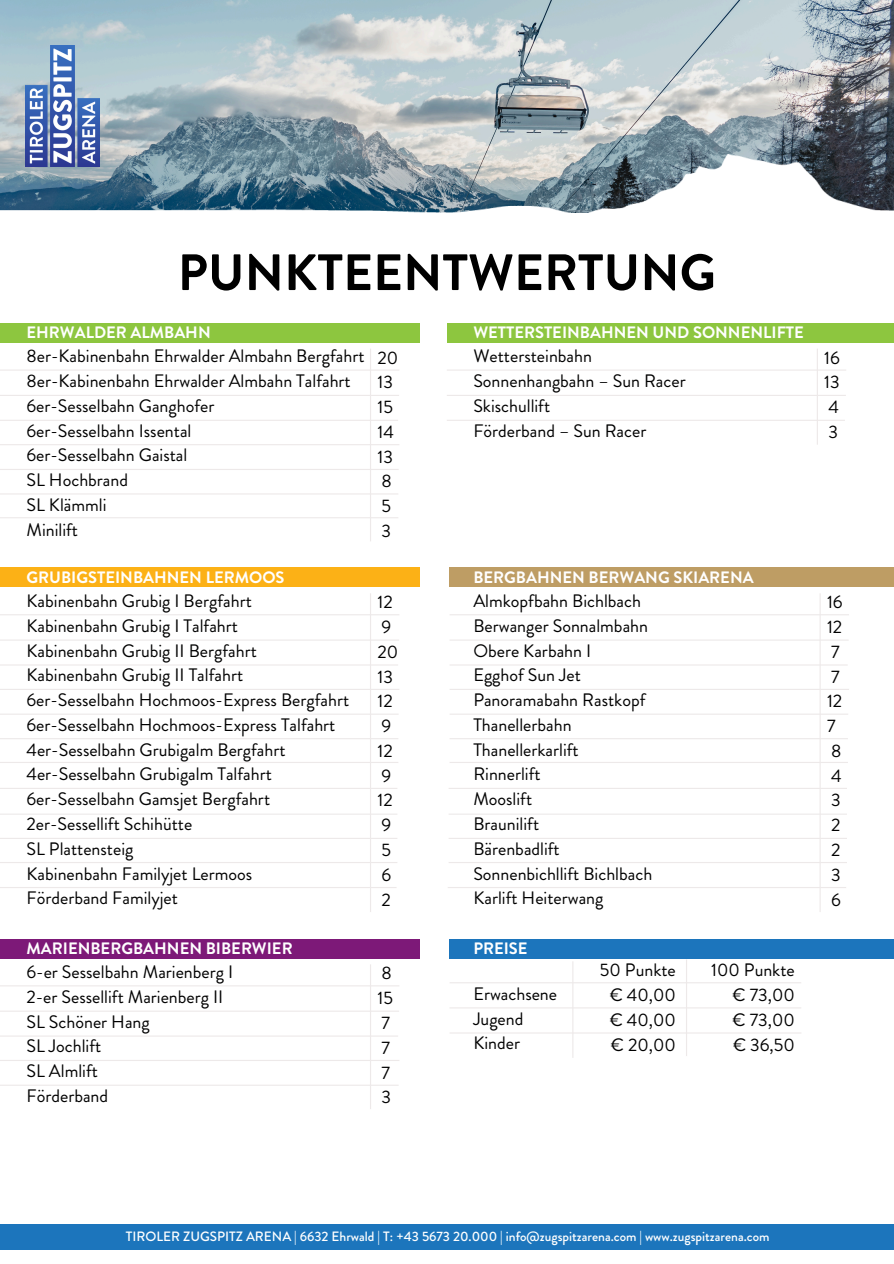
<style>
.page{position:relative;width:894px;height:1264px;background:#fff}
.page>*{position:absolute;margin:0;border:0;box-sizing:border-box;transform-origin:0 0}
.t1{font:700 51px "Brandon Grotesque";color:#000}
.t2{font:18px/24.8px "Brandon Grotesque";color:#000}
.t3{font:700 16.5px "Brandon Grotesque";color:#fff}
.t4{font:500 13.5px "Brandon Grotesque";color:#fff}
</style>
<div class="page">
<img style="left:0;top:0;width:893px;height:155px">
<img style="left:26px;top:45px;width:74px;height:110px">
<div style="left:0;top:1223px;width:893px;height:26px;background:#1c75bc"></div>
<img style="left:0;top:155px;width:893px;height:58px">
<div style="left:0;top:323px;width:419px;height:19px;background:#8dc63f"></div>
<hr style="left:0;top:369px;width:399px;height:1px;background:#ede9e9">
<hr style="left:0;top:395px;width:399px;height:1px;background:#ede9e9">
<hr style="left:0;top:420px;width:398px;height:1px;background:#ede9e9">
<hr style="left:0;top:444px;width:399px;height:1px;background:#ede9e9">
<hr style="left:0;top:469px;width:398px;height:1px;background:#ede9e9">
<hr style="left:0;top:493px;width:398px;height:1px;background:#ede9e9">
<hr style="left:0;top:517px;width:398px;height:1px;background:#ede9e9">
<hr style="left:370px;top:348px;width:1px;height:193px;background:#ede9e9">
<div style="left:446px;top:323px;width:447px;height:19px;background:#8dc63f"></div>
<hr style="left:446px;top:369px;width:400px;height:1px;background:#ede9e9">
<hr style="left:446px;top:395px;width:399px;height:1px;background:#ede9e9">
<hr style="left:446px;top:420px;width:398px;height:1px;background:#ede9e9">
<hr style="left:816px;top:348px;width:1px;height:96px;background:#ede9e9">
<div style="left:0;top:568px;width:419px;height:19px;background:#fcb116"></div>
<hr style="left:0;top:614px;width:399px;height:1px;background:#ede9e9">
<hr style="left:0;top:639px;width:399px;height:1px;background:#ede9e9">
<hr style="left:0;top:664px;width:398px;height:1px;background:#ede9e9">
<hr style="left:0;top:688px;width:399px;height:2px;background:#ede9e9">
<hr style="left:0;top:713px;width:398px;height:1px;background:#ede9e9">
<hr style="left:0;top:738px;width:398px;height:1px;background:#ede9e9">
<hr style="left:0;top:762px;width:398px;height:1px;background:#ede9e9">
<hr style="left:370px;top:593px;width:1px;height:319px;background:#ede9e9">
<hr style="left:0;top:787px;width:397px;height:2px;background:#ede9e9">
<hr style="left:0;top:813px;width:397px;height:1px;background:#ede9e9">
<hr style="left:0;top:837px;width:397px;height:2px;background:#ede9e9">
<hr style="left:0;top:862px;width:397px;height:1px;background:#ede9e9">
<hr style="left:0;top:887px;width:396px;height:1px;background:#ede9e9">
<div style="left:449px;top:568px;width:444px;height:19px;background:#be9d64"></div>
<hr style="left:449px;top:614px;width:399px;height:1px;background:#ede9e9">
<hr style="left:449px;top:639px;width:399px;height:1px;background:#ede9e9">
<hr style="left:449px;top:664px;width:398px;height:1px;background:#ede9e9">
<hr style="left:449px;top:688px;width:399px;height:2px;background:#ede9e9">
<hr style="left:449px;top:713px;width:399px;height:1px;background:#ede9e9">
<hr style="left:449px;top:738px;width:398px;height:1px;background:#ede9e9">
<hr style="left:449px;top:762px;width:398px;height:1px;background:#ede9e9">
<hr style="left:819px;top:593px;width:1px;height:319px;background:#ede9e9">
<hr style="left:448px;top:787px;width:398px;height:2px;background:#ede9e9">
<hr style="left:448px;top:813px;width:398px;height:1px;background:#ede9e9">
<hr style="left:448px;top:837px;width:398px;height:2px;background:#ede9e9">
<hr style="left:448px;top:862px;width:398px;height:1px;background:#ede9e9">
<hr style="left:447px;top:887px;width:398px;height:1px;background:#ede9e9">
<div style="left:0;top:938px;width:419px;height:20px;background:#7d1978"></div>
<hr style="left:0;top:985px;width:399px;height:1px;background:#ede9e9">
<hr style="left:0;top:1010px;width:399px;height:1px;background:#ede9e9">
<hr style="left:0;top:1035px;width:398px;height:1px;background:#ede9e9">
<hr style="left:0;top:1059px;width:399px;height:1px;background:#ede9e9">
<hr style="left:0;top:1084px;width:398px;height:1px;background:#ede9e9">
<hr style="left:370px;top:964px;width:1px;height:145px;background:#ede9e9">
<hr style="left:449px;top:982px;width:352px;height:1px;background:#ede9e9">
<hr style="left:449px;top:1032px;width:352px;height:1px;background:#ede9e9">
<hr style="left:572px;top:961px;width:1px;height:96px;background:#ede9e9">
<hr style="left:685px;top:959px;width:2px;height:97px;background:#ede9e9">
<div style="left:449px;top:938px;width:444px;height:20px;background:#1c75bc"></div>
<hr style="left:449px;top:1007px;width:352px;height:1px;background:#ede9e9">
<h3 class="t1" style="left:178px;top:236px;width:539px">PUNKTEENTWERTUNG</h3>
<h3 class="t3" style="left:26px;top:321px;width:186px">EHRWALDER ALMBAHN</h3>
<h1 class="t2" style="left:26px;top:344px;width:339px">8er-Kabinenbahn Ehrwalder Almbahn Bergfahrt<br>8er-Kabinenbahn Ehrwalder Almbahn Talfahrt<br>6er-Sesselbahn Ganghofer<br>6er-Sesselbahn Issental<br>6er-Sesselbahn Gaistal<br>SL Hochbrand<br>SL Klämmli<br>Minilift</h1>
<h2 class="t2" style="left:377px;top:345px;width:22px">20<br>13<br>15<br>14<br>13<br>8<br>5<br>3</h2>
<h2 class="t3" style="left:26px;top:565px;width:259px">GRUBIGSTEINBAHNEN LERMOOS</h2>
<h3 class="t2" style="left:26px;top:588px;width:324px">Kabinenbahn Grubig I Bergfahrt<br>Kabinenbahn Grubig I Talfahrt<br>Kabinenbahn Grubig II Bergfahrt<br>Kabinenbahn Grubig II Talfahrt<br>6er-Sesselbahn Hochmoos-Express Bergfahrt<br>6er-Sesselbahn Hochmoos-Express Talfahrt<br>4er-Sesselbahn Grubigalm Bergfahrt<br>4er-Sesselbahn Grubigalm Talfahrt<br>6er-Sesselbahn Gamsjet Bergfahrt<br>2er-Sessellift Schihütte<br>SL Plattensteig<br>Kabinenbahn Familyjet Lermoos<br>Förderband Familyjet</h3>
<h3 class="t2" style="left:377px;top:590px;width:22px">12<br>9<br>20<br>13<br>12<br>9<br>12<br>9<br>12<br>9<br>5<br>6<br>2</h3>
<h2 class="t3" style="left:26px;top:936px;width:267px">MARIENBERGBAHNEN BIBERWIER</h2>
<h3 class="t2" style="left:26px;top:959px;width:208px">6-er Sesselbahn Marienberg I<br>2-er Sessellift Marienberg II<br>SL Schöner Hang<br>SL Jochlift<br>SL Almlift<br>Förderband</h3>
<h3 class="t2" style="left:377px;top:961px;width:17px">8<br>15<br>7<br>7<br>7<br>3</h3>
<h2 class="t3" style="left:473px;top:321px;width:332px">WETTERSTEINBAHNEN UND SONNENLIFTE</h2>
<h3 class="t2" style="left:473px;top:344px;width:214px">Wettersteinbahn<br>Sonnenhangbahn – Sun Racer<br>Skischullift<br>Förderband – Sun Racer</h3>
<h3 class="t2" style="left:824px;top:345px;width:17px;text-align:justify">16<br>13<br>4<br>3</h3>
<h2 class="t3" style="left:473px;top:565px;width:282px">BERGBAHNEN BERWANG SKIARENA</h2>
<h3 class="t2" style="left:473px;top:588px;width:180px">Almkopfbahn Bichlbach<br>Berwanger Sonnalmbahn<br>Obere Karbahn I<br>Egghof Sun Jet<br>Panoramabahn Rastkopf<br>Thanellerbahn<br>Thanellerkarlift<br>Rinnerlift<br>Mooslift<br>Braunilift<br>Bärenbadlift<br>Sonnenbichllift Bichlbach<br>Karlift Heiterwang</h3>
<h3 class="t2" style="left:826px;top:590px;width:17px">16<br>12<br>7<br>7<br>12<br>7<br>8<br>4<br>3<br>2<br>2<br>3<br>6</h3>
<p class="t3" style="left:473px;top:936px;width:56px">PREISE</p>
<h3 class="t2" style="left:473px;top:981px;width:85px">Erwachsene<br>Jugend<br>Kinder</h3>
<h3 class="t2" style="left:609px;top:958px;width:68px;text-align:justify;text-indent:-10px">50 Punkte € 40,00 € 40,00 € 20,00</h3>
<h3 class="t2" style="left:732px;top:958px;width:64px;text-align:justify;text-indent:-21px">100 Punkte € 73,00 € 73,00 € 36,50</h3>
<h2 class="t4" style="left:126px;top:1226px;width:645px">TIROLER ZUGSPITZ ARENA | 6632 Ehrwald | T: +43 5673 20.000 | info@zugspitzarena.com | www.zugspitzarena.com</h2>
</div>
